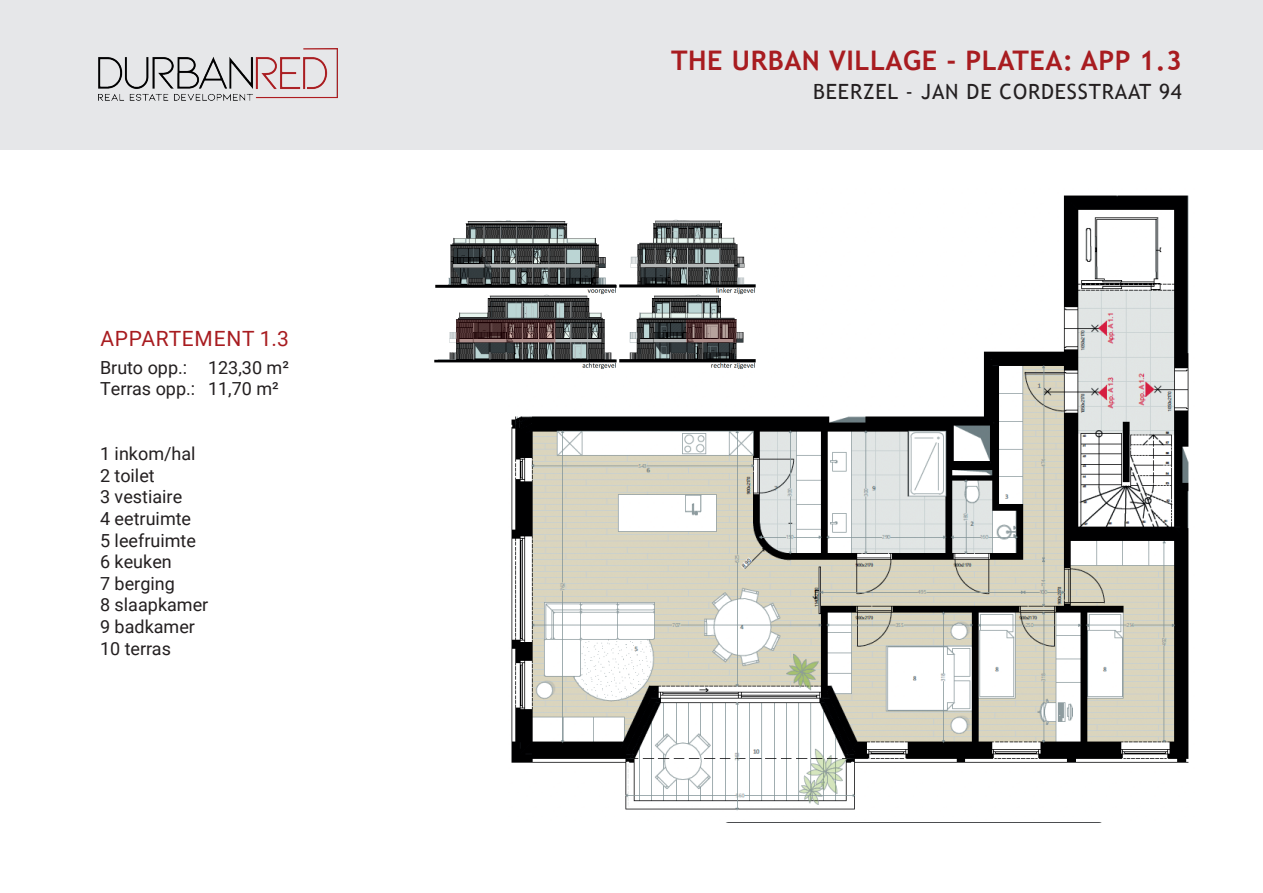
<style>
.page{position:relative;width:1263px;height:893px;background:#fff}
.page>*{position:absolute;margin:0;border:0;box-sizing:border-box;transform-origin:0 0}
.t1{font:700 27px "Trebuchet MS";letter-spacing:.02em;color:#a81c20}
.t2{font:21px "Trebuchet MS";letter-spacing:.04em;color:#231f20}
.t3{font:21px "Roboto";letter-spacing:.035em;color:#a81c20}
.t4{font:18px/21.6px "Roboto";color:#231f20}
</style>
<div class="page">
<img style="left:511px;top:195px;width:678px;height:628px">
<img style="left:434px;top:195px;width:322px;height:177px">
<div style="left:0;top:0;width:1263px;height:150px;background:#e6e7e9"></div>
<img style="left:98px;top:49px;width:239px;height:52px">
<p class="t3" style="left:100px;top:324px;width:190px">APPARTEMENT 1.3</p>
<p class="t4" style="left:100px;top:356px;width:190px">Bruto opp.: 123,30 m²<br>Terras opp.: 11,70 m²</p>
<p class="t4" style="left:100px;top:442px;width:110px">1 inkom/hal<br>2 toilet<br>3 vestiaire<br>4 eetruimte<br>5 leefruimte<br>6 keuken<br>7 berging<br>8 slaapkamer<br>9 badkamer<br>10 terras</p>
<h1 class="t1" style="left:671px;top:44px;width:512px">THE URBAN VILLAGE - PLATEA: APP 1.3</h1>
<p class="t2" style="left:813px;top:79px;width:370px">BEERZEL - JAN DE CORDESSTRAAT 94</p>
</div>
